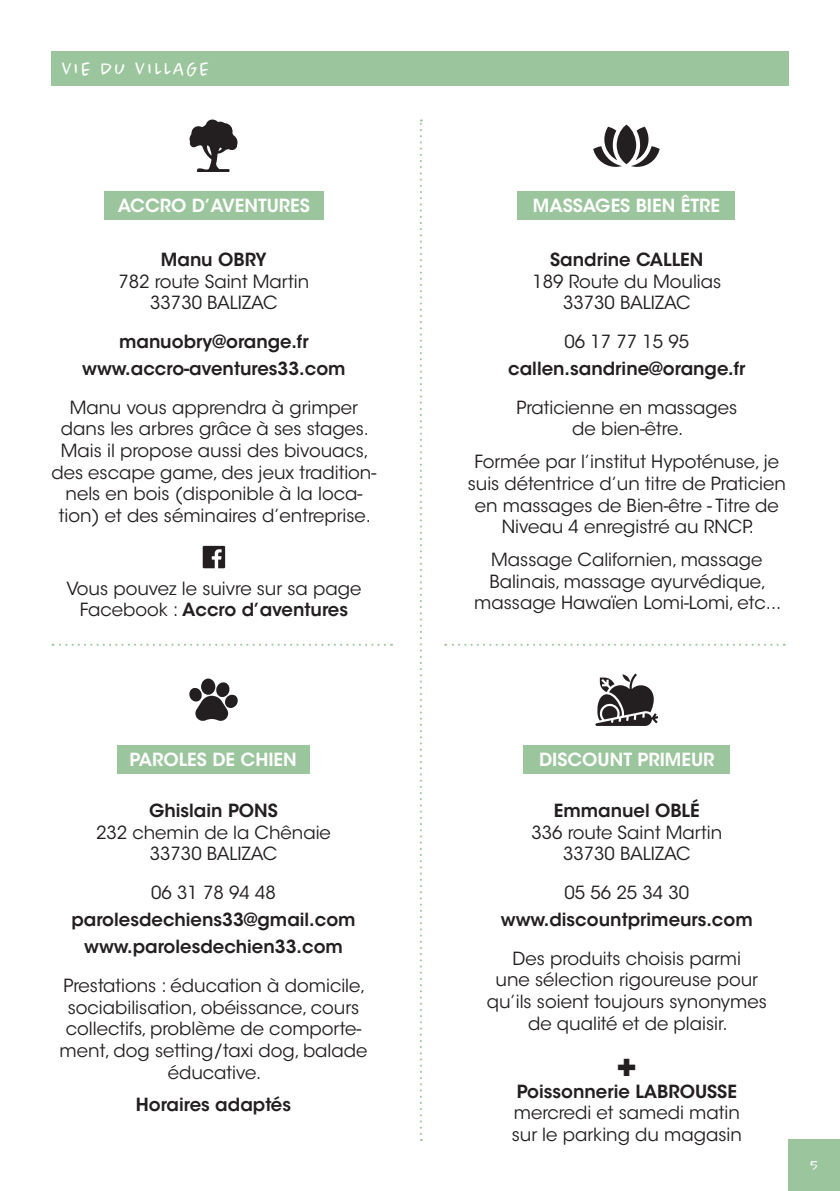
<style>
.page{position:relative;width:840px;height:1191px;background:#fff}
.page>*{position:absolute;margin:0;border:0;box-sizing:border-box;transform-origin:0 0}
.t1{font:700 34px "ITC Avant Garde Std";color:#231f20}
.t2{font:300 20px "Chantal";letter-spacing:.1em;color:#fff}
.t3{font:18px/21.6px "ITC Avant Garde Std";color:#231f20;text-align:center}
.t4{font:600 18px "ITC Avant Garde Std";color:#231f20}
.t5{font:600 18px "ITC Avant Garde Std";color:#fff}
.t6{font:300 16px "Chantal";color:#fff}
.s1{font-weight:600}
</style>
<div class="page">
<div style="left:788px;top:1140px;width:51px;height:51px;background:#9bc59c"></div>
<div style="left:51px;top:51px;width:737px;height:34px;background:#9bc59c"></div>
<svg style="left:189px;top:119px;width:49px;height:53px"></svg>
<div style="left:104px;top:191px;width:220px;height:29px;background:#9bc59c"></div>
<svg style="left:202px;top:546px;width:23px;height:22px"></svg>
<svg style="left:420px;top:119px;width:1px;height:1022px"></svg>
<svg style="left:52px;top:644px;width:333px;height:2px"></svg>
<svg style="left:445px;top:644px;width:332px;height:2px"></svg>
<svg style="left:595px;top:673px;width:62px;height:53px"></svg>
<div style="left:523px;top:745px;width:206px;height:29px;background:#9bc59c"></div>
<div style="left:117px;top:745px;width:192px;height:29px;background:#9bc59c"></div>
<svg style="left:201px;top:678px;width:14px;height:17px"></svg>
<svg style="left:189px;top:682px;width:49px;height:39px"></svg>
<div style="left:517px;top:191px;width:217px;height:29px;background:#9bc59c"></div>
<svg style="left:593px;top:125px;width:66px;height:42px"></svg>
<p class="t2" style="left:62px;top:57px;width:148px">VIE DU VILLAGE</p>
<p class="t5" style="left:118px;top:194px;width:193px">ACCRO D’AVENTURES</p>
<p class="t3" style="left:118px;top:249px;width:192px"><span class="s1">Manu OBRY<br></span>782 route Saint Martin<br>33730 BALIZAC</p>
<p class="t4" style="left:119px;top:330px;width:191px">manuobry@orange.fr</p>
<p class="t4" style="left:82px;top:357px;width:265px">www.accro-aventures33.com</p>
<p class="t3" style="left:51px;top:397px;width:326px">Manu vous apprendra à grimper dans les arbres grâce à ses stages.<br>Mais il propose aussi des bivouacs, des escape game, des jeux tradition&shy;nels en bois (disponible à la loca&shy;tion) et des séminaires d’entreprise.</p>
<p class="t3" style="left:66px;top:577px;width:296px">Vous pouvez le suivre sur sa page<br>Facebook : <span class="s1">Accro d’aventures</span></p>
<p class="t5" style="left:129px;top:748px;width:169px">PAROLES DE CHIEN</p>
<p class="t3" style="left:96px;top:800px;width:236px"><span class="s1">Ghislain PONS<br></span>232 chemin de la Chênaie<br>33730 BALIZAC</p>
<p class="t3" style="left:151px;top:882px;width:126px">06 31 78 94 48</p>
<p class="t4" style="left:71px;top:908px;width:285px">parolesdechiens33@gmail.com</p>
<p class="t4" style="left:84px;top:935px;width:260px">www.parolesdechien33.com</p>
<p class="t3" style="left:60px;top:975px;width:309px">Prestations : éducation à domicile, sociabilisation, obéissance, cours collectifs, problème de comporte&shy;ment, dog setting/taxi dog, balade éducative.</p>
<p class="t4" style="left:136px;top:1093px;width:157px">Horaires adaptés</p>
<p class="t5" style="left:532px;top:194px;width:188px">MASSAGES BIEN ÊTRE</p>
<p class="t3" style="left:532px;top:249px;width:190px"><span class="s1">Sandrine CALLEN<br></span>189 Route du Moulias<br>33730 BALIZAC</p>
<p class="t3" style="left:564px;top:331px;width:126px">06 17 77 15 95</p>
<p class="t4" style="left:508px;top:357px;width:239px">callen.sandrine@orange.fr</p>
<p class="t3" style="left:516px;top:397px;width:222px">Praticienne en massages de bien-être.</p>
<p class="t3" style="left:467px;top:451px;width:319px">Formée par l’institut Hypoténuse, je suis détentrice d’un titre de Praticien en massages de Bien-être - Titre de Niveau 4 enregistré au RNCP.</p>
<p class="t3" style="left:474px;top:549px;width:308px">Massage Californien, massage<br>Balinais, massage ayurvédique, massage Hawaïen Lomi-Lomi, etc...</p>
<p class="t5" style="left:538px;top:748px;width:177px">DISCOUNT PRIMEUR</p>
<p class="t3" style="left:531px;top:800px;width:192px"><span class="s1">Emmanuel OBLÉ<br></span>336 route Saint Martin<br>33730 BALIZAC</p>
<p class="t3" style="left:564px;top:882px;width:126px">05 56 25 34 30</p>
<p class="t4" style="left:500px;top:908px;width:253px">www.discountprimeurs.com</p>
<p class="t3" style="left:486px;top:947px;width:281px">Des produits choisis parmi<br>une sélection rigoureuse pour qu’ils soient toujours synonymes de qualité et de plaisir.</p>
<p class="t1" style="left:616px;top:1041px;width:22px">+</p>
<p class="t3" style="left:511px;top:1080px;width:231px;text-align:left"><span class="s1">Poissonnerie LABROUSSE </span>mercredi et samedi matin sur le parking du magasin</p>
<p class="t6" style="left:809px;top:1155px;width:10px">5</p>
</div>
